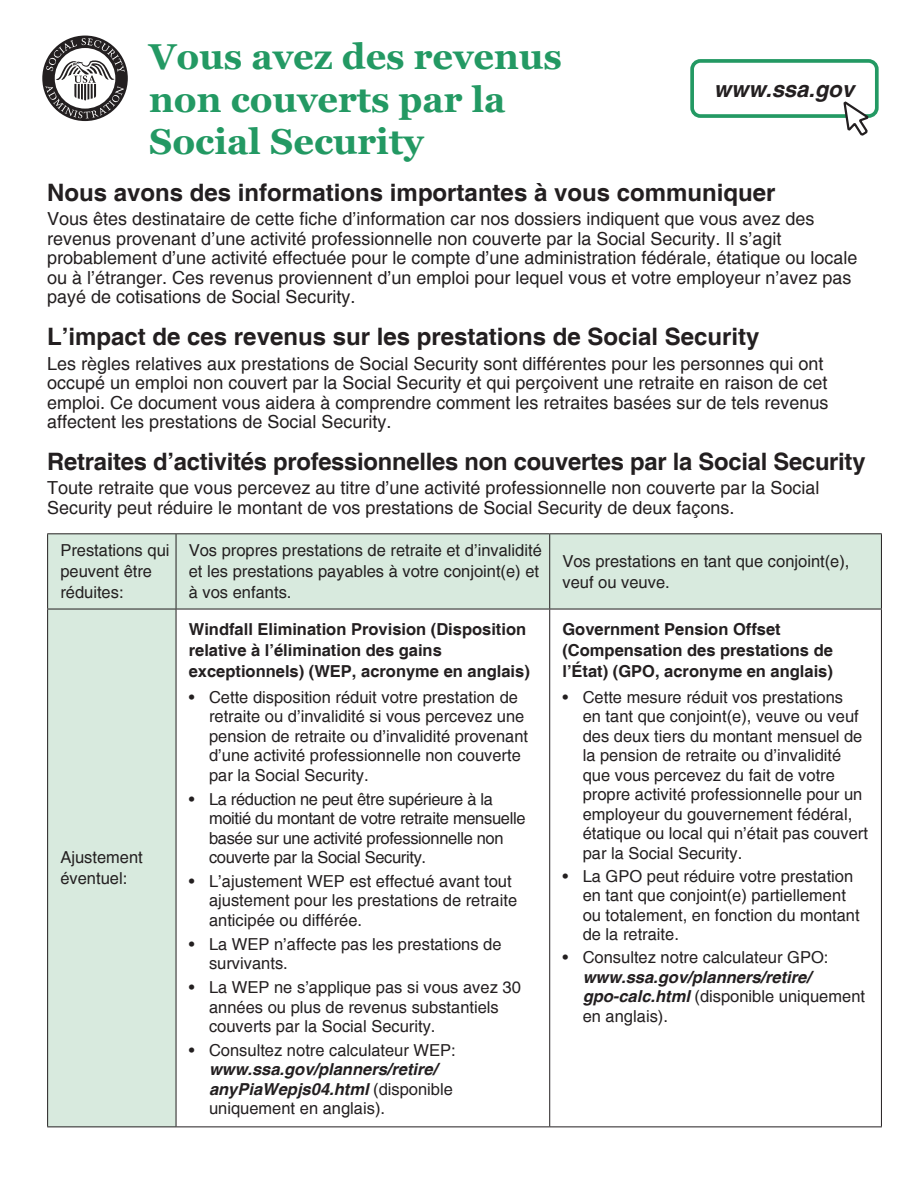
<style>
.page{position:relative;width:918px;height:1188px;background:#fff}
.page>*{position:absolute;margin:0;border:0;box-sizing:border-box;transform-origin:0 0}
.t1{font:700 36px/42px "Georgia";color:#239963}
.t2{font:700 24px "Helvetica";color:#231f20}
.t3{font:italic 700 22.35px "Helvetica";color:#231f20}
.t4{font:18px/19.5px "Helvetica";color:#231f20}
.t5{font:16.5px/19.5px "Helvetica";color:#231f20}
.t6{font:700 16.5px/21px "Helvetica";color:#231f20}
.t7{font:16.5px/19.5px "Helvetica";letter-spacing:-.02em;color:#231f20}
.s1{font-weight:700;font-style:italic}
</style>
<div class="page">
<svg style="left:41px;top:34px;width:88px;height:88px"></svg>
<svg style="left:42px;top:36px;width:86px;height:85px"></svg>
<svg style="left:46px;top:38px;width:79px;height:80px"></svg>
<svg style="left:48px;top:534px;width:833px;height:592px"></svg>
<hr style="left:47px;top:533px;width:129px;height:1px;background:#231f20">
<hr style="left:47px;top:534px;width:1px;height:75px;background:#231f20">
<hr style="left:176px;top:533px;width:374px;height:1px;background:#231f20">
<hr style="left:176px;top:534px;width:1px;height:75px;background:#231f20">
<hr style="left:550px;top:533px;width:332px;height:1px;background:#231f20">
<hr style="left:549px;top:534px;width:1px;height:75px;background:#231f20">
<hr style="left:881px;top:534px;width:1px;height:75px;background:#231f20">
<hr style="left:47px;top:609px;width:129px;height:1px;background:#231f20">
<hr style="left:47px;top:609px;width:1px;height:517px;background:#231f20">
<hr style="left:176px;top:609px;width:374px;height:1px;background:#231f20">
<hr style="left:176px;top:609px;width:1px;height:517px;background:#231f20">
<hr style="left:550px;top:609px;width:332px;height:1px;background:#231f20">
<hr style="left:549px;top:609px;width:1px;height:517px;background:#231f20">
<hr style="left:881px;top:609px;width:1px;height:517px;background:#231f20">
<hr style="left:47px;top:1126px;width:129px;height:1px;background:#231f20">
<hr style="left:176px;top:1126px;width:374px;height:1px;background:#231f20">
<hr style="left:550px;top:1126px;width:332px;height:1px;background:#231f20">
<div style="left:690px;top:59px;width:189px;height:59px;border:4px solid #239963;border-radius:8px"></div>
<svg style="left:842px;top:101px;width:28px;height:35px"></svg>
<h1 class="t1" style="left:149px;top:36px;width:414px">Vous avez des revenus non couverts par la<br>Social Security</h1>
<h1 class="t2" style="left:47px;top:178px;width:730px">Nous avons des informations importantes à vous communiquer</h1>
<p class="t4" style="left:47px;top:210px;width:812px">Vous êtes destinataire de cette fiche d’information car nos dossiers indiquent que vous avez des revenus provenant d’une activité professionnelle non couverte par la Social Security. Il s’agit probablement d’une activité effectuée pour le compte d’une administration fédérale, étatique ou locale ou à l’étranger. Ces revenus proviennent d’un emploi pour lequel vous et votre employeur n’avez pas payé de cotisations de Social Security.</p>
<h1 class="t2" style="left:47px;top:322px;width:714px">L’impact de ces revenus sur les prestations de Social Security</h1>
<p class="t4" style="left:47px;top:354px;width:783px">Les règles relatives aux prestations de Social Security sont différentes pour les personnes qui ont occupé un emploi non couvert par la Social Security et qui perçoivent une retraite en raison de cet emploi. Ce document vous aidera à comprendre comment les retraites basées sur de tels revenus affectent les prestations de Social Security.</p>
<h1 class="t2" style="left:47px;top:447px;width:820px">Retraites d’activités professionnelles non couvertes par la Social Security</h1>
<p class="t4" style="left:47px;top:479px;width:774px">Toute retraite que vous percevez au titre d’une activité professionnelle non couverte par la Social<br>Security peut réduire le montant de vos prestations de Social Security de deux façons.</p>
<p class="t5" style="left:60px;top:541px;width:111px;line-height:21px">Prestations qui peuvent être réduites:</p>
<p class="t5" style="left:189px;top:541px;width:355px;line-height:21px">Vos propres prestations de retraite et d’invalidité et les prestations payables à votre conjoint(e) et à vos enfants.</p>
<p class="t5" style="left:562px;top:552px;width:289px">Vos prestations en tant que conjoint(e),</p>
<h1 class="t3" style="left:714px;top:75px;width:142px">www.ssa.gov</h1>
<p class="t5" style="left:562px;top:573px;width:109px">veuf ou veuve.</p>
<p class="t5" style="left:60px;top:848px;width:84px;line-height:21px">Ajustement éventuel:</p>
<p class="t6" style="left:189px;top:619px;width:343px">Windfall Elimination Provision (Disposition relative à l’élimination des gains exceptionnels) (WEP, acronyme en anglais)</p>
<p class="t5" style="left:209px;top:688px;width:321px;text-indent:-20px">• Cette disposition réduit votre prestation de retraite ou d’invalidité si vous percevez une pension de retraite ou d’invalidité provenant d’une activité professionnelle non couverte par la Social Security.</p>
<p class="t7" style="left:209px;top:790px;width:318px;text-indent:-20px">• La réduction ne peut être supérieure à la moitié du montant de votre retraite mensuelle basée sur une activité professionnelle non couverte par la Social Security.</p>
<p class="t5" style="left:209px;top:872px;width:310px;text-indent:-20px">• L’ajustement WEP est effectué avant tout ajustement pour les prestations de retraite anticipée ou différée.</p>
<p class="t5" style="left:209px;top:935px;width:294px;text-indent:-20px">• La WEP n’affecte pas les prestations de survivants.</p>
<p class="t5" style="left:209px;top:978px;width:313px;text-indent:-20px">• La WEP ne s’applique pas si vous avez 30 années ou plus de revenus substantiels couverts par la Social Security.</p>
<p class="t5" style="left:209px;top:1041px;width:248px;text-indent:-20px">• Consultez notre calculateur WEP: <span class="s1">www.ssa.gov/planners/retire/ anyPiaWepjs04.html</span> (disponible uniquement en anglais).</p>
<p class="t6" style="left:562px;top:619px;width:272px">Government Pension Offset (Compensation des prestations de l’État) (GPO, acronyme en anglais)</p>
<p class="t5" style="left:583px;top:688px;width:287px;text-indent:-20px">• Cette mesure réduit vos prestations<br>en tant que conjoint(e), veuve ou veuf des deux tiers du montant mensuel de la pension de retraite ou d’invalidité que vous percevez du fait de votre propre activité professionnelle pour un employeur du gouvernement fédéral, étatique ou local qui n’était pas couvert par la Social Security.</p>
<p class="t5" style="left:583px;top:867px;width:279px;text-indent:-20px">• La GPO peut réduire votre prestation en tant que conjoint(e) partiellement ou totalement, en fonction du montant de la retraite.</p>
<p class="t5" style="left:583px;top:948px;width:284px;text-indent:-20px">• Consultez notre calculateur GPO: <span class="s1">www.ssa.gov/planners/retire/ gpo-calc.html</span> (disponible uniquement en anglais).</p>
</div>
